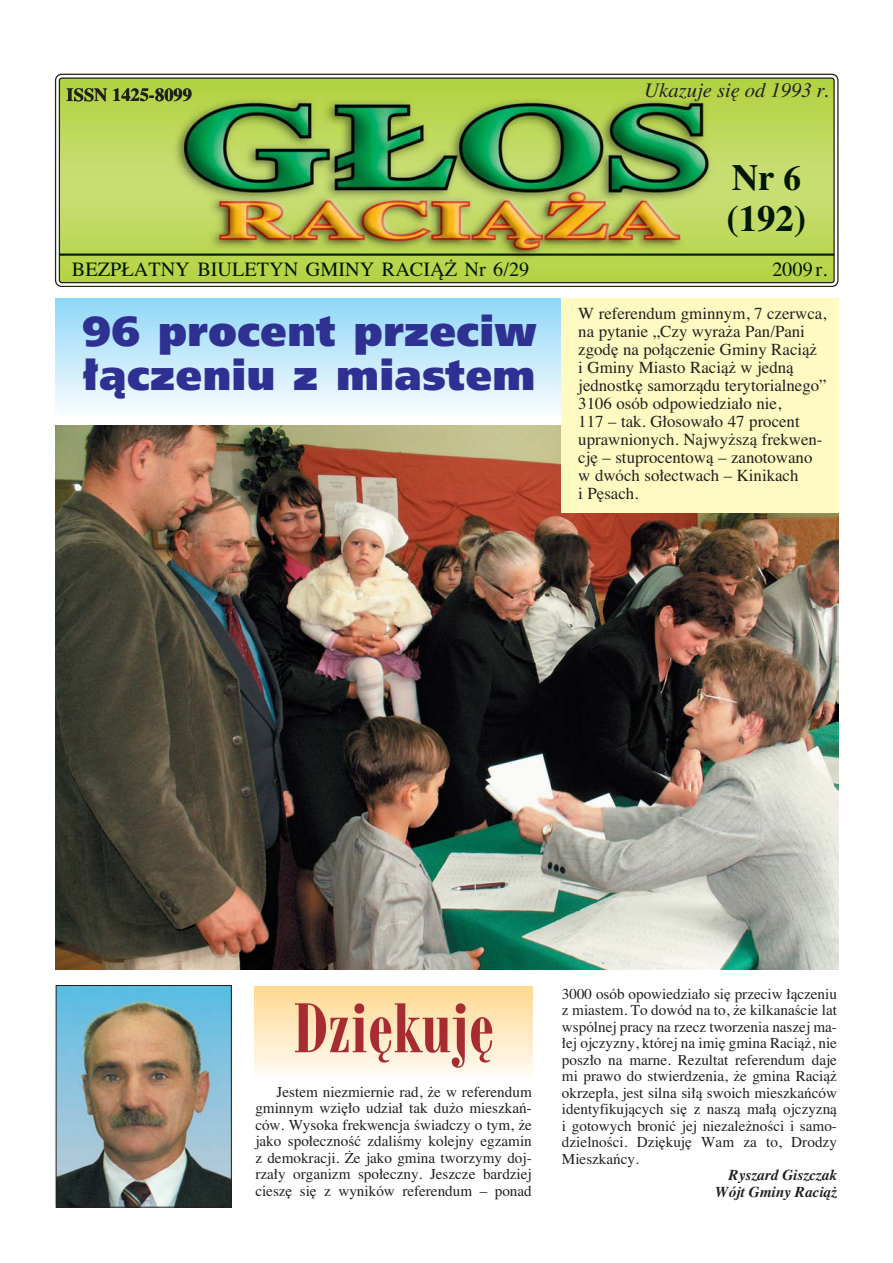
<style>
.page{position:relative;width:893px;height:1263px;background:#fff}
.page>*{position:absolute;margin:0;border:0;box-sizing:border-box;transform-origin:0 0}
.t1{font:66px "Modern 735 PL";letter-spacing:.005em;color:#a72c31;scale:1.2 1}
.t2{font:900 42px/43.5px "Humanist Triple Seven PL";color:#2e3092}
.t3{font:700 33px "Ptimes";color:#001700}
.t4{font:18px "Ptimes Roman";color:#001700}
.t5{font:italic 18px "Ptimes";color:#231f20}
.t6{font:700 16.5px "Ptimes";color:#001700}
.t7{font:15px/18px "Ptimes Roman";color:#231f20}
.t8{font:13.5px/16.5px "Ptimes Roman";color:#231f20;text-align:justify}
.t9{font:italic 700 13.5px/16.5px "Ptimes";color:#231f20;text-align:right}
.s1{font-size:31.5px}
</style>
<div class="page">
<img style="left:56px;top:425px;width:782px;height:544px">
<img style="left:61px;top:80px;width:771px;height:201px">
<div style="left:55px;top:74px;width:783px;height:213px;border:5px solid #231f20;border-radius:4px"></div>
<div style="left:56px;top:75px;width:781px;height:211px;border:3px solid #fff;border-radius:4px"></div>
<hr style="left:59px;top:254px;width:775px;height:2px;background:#001700">
<div style="left:56px;top:299px;width:782px;height:117px;background:linear-gradient(to bottom,#90d8f8,#fafcff)"></div>
<div style="left:254px;top:986px;width:278px;height:91px;background:linear-gradient(to bottom,#ffd990,#fffbf6)"></div>
<img style="left:58px;top:987px;width:172px;height:219px">
<div style="left:56px;top:985px;width:176px;height:223px;border:1px solid #231f20"></div>
<div style="left:561px;top:299px;width:277px;height:214px;background:#fffac1"></div>
<p class="t6" style="left:67px;top:88px;width:127px">ISSN 1425-8099</p>
<h3 class="t5" style="left:644px;top:83px;width:185px">Ukazuje si´ od 1993 r.</h3>
<h3 class="t3" style="left:731px;top:164px;width:71px">Nr <span class="s1">6</span></h3>
<h3 class="t3" style="left:726px;top:205px;width:81px">(192)</h3>
<h3 class="t4" style="left:72px;top:262px;width:459px">BEZP¸ATNY BIULETYN GMINY RACIÑ˚ Nr 6/29</h3>
<h3 class="t4" style="left:772px;top:262px;width:56px">2009r.</h3>
<h2 class="t2" style="left:82px;top:313px;width:456px">96 procent przeciw ∏àczeniu z miastem</h2>
<p class="t7" style="left:578px;top:306px;width:250px">W referendum gminnym, 7 czerwca, na pytanie „Czy wyra˝a Pan/Pani zgod´ na po∏àczenie Gminy Racià˝<br>i Gminy Miasto Racià˝ w jednà jednostk´ samorzàdu terytorialnego”<br>3106 osób odpowiedzia∏o nie,<br>117 – tak. G∏osowa∏o 47 procent uprawnionych. Najwy˝szà frekwen&shy;cj´ – stuprocentowà – zanotowano w dwóch so∏ectwach – Kinikach<br>i P´sach.</p>
<h1 class="t1" style="left:293px;top:1005px;width:169px">Dzi´kuj´</h1>
<p class="t8" style="left:255px;top:1084px;width:278px;text-indent:21px">Jestem niezmiernie rad, ˝e w referendum gminnym wzi´∏o udzia∏ tak du˝o mieszkaƒ&shy;ców. Wysoka frekwencja Êwiadczy o tym, ˝e jako spo∏ecznoÊç zdaliÊmy kolejny egzamin z demokracji. ˚e jako gmina tworzymy doj&shy;rza∏y organizm spo∏eczny. Jeszcze bardziej ciesz´ si´ z wyników referendum – ponad</p>
<p class="t8" style="left:562px;top:987px;width:276px">3000 osób opowiedzia∏o si´ przeciw ∏àczeniu z miastem. To dowód na to, ˝e kilkanaÊcie lat wspólnej pracy na rzecz tworzenia naszej ma-∏ej ojczyzny, której na imi´ gmina Racià˝, nie posz∏o na marne. Rezultat referendum daje mi prawo do stwierdzenia, ˝e gmina Racià˝ okrzep∏a, jest silna si∏à swoich mieszkaƒców identyfikujàcych si´ z naszà ma∏à ojczyznà i gotowych broniç jej niezale˝noÊci i samo&shy;dzielnoÊci. Dzi´kuj´ Wam za to, Drodzy Mieszkaƒcy.</p>
<p class="t9" style="left:715px;top:1168px;width:123px">Ryszard Giszczak<br>Wójt Gminy Racià˝</p>
</div>
